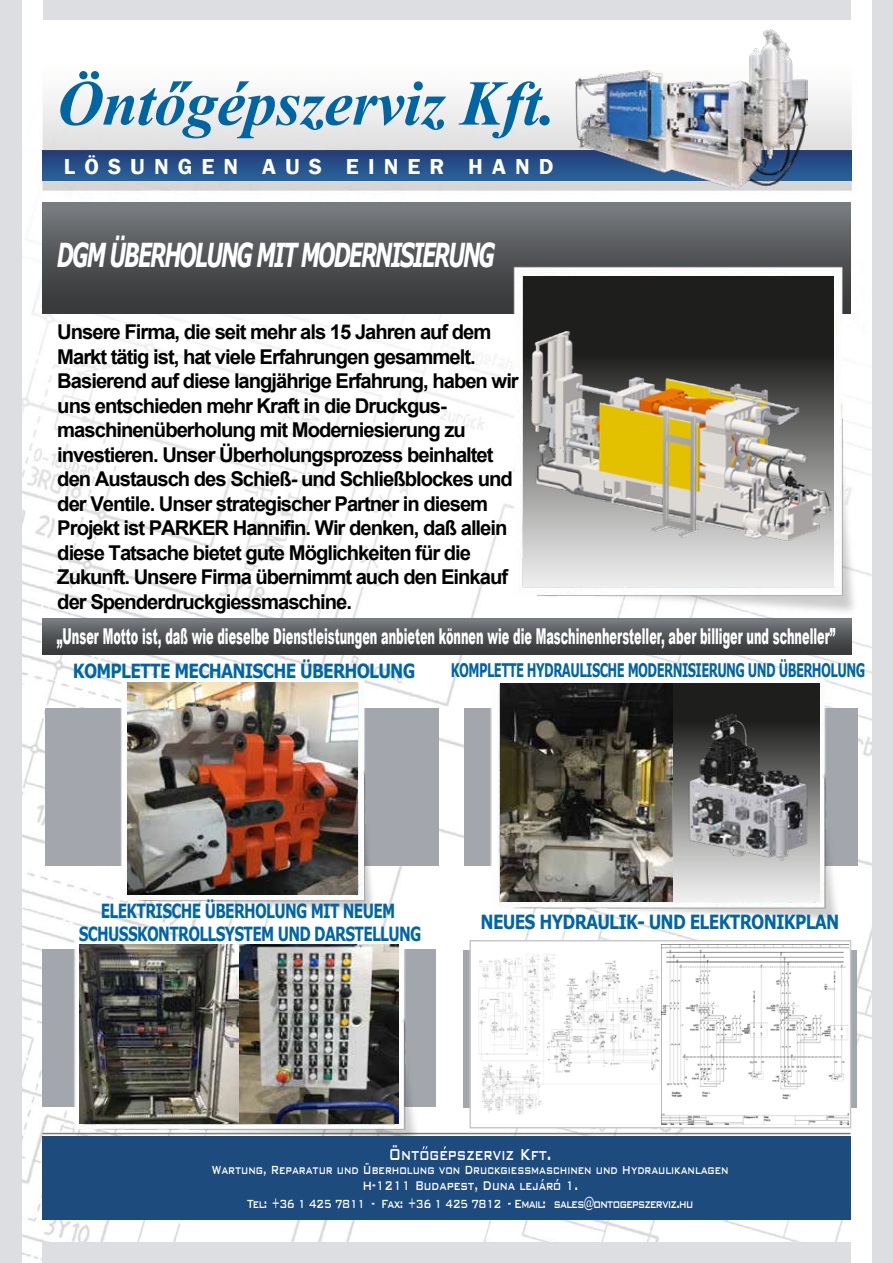
<style>
.page{position:relative;width:893px;height:1263px;background:#fff}
.page>*{position:absolute;margin:0;border:0;box-sizing:border-box;transform-origin:0 0}
.t1{font:italic 700 63.9px "Times New Roman";letter-spacing:-.01em;color:#0065a3}
.t2{font:italic 700 33px "Verdana";letter-spacing:-.09em;color:#fff;scale:.62 1}
.t3{font:600 22.35px "Franklin Gothic";letter-spacing:.4em;color:#fff}
.t4{font:900 21.9px "Arial";color:#fff;scale:.52 1}
.t5{font:500 21.15px "Bank Gothic BT";color:#fff;scale:.67 1}
.t6{font:700 20.4px/24.5px "Arial";letter-spacing:-.05em;color:#000}
.t7{font:700 19.5px/22.5px "Verdana";letter-spacing:-.05em;color:#0065a3;text-align:center;scale:.71 1}
.t8{font:700 19.5px "Verdana";letter-spacing:-.05em;color:#0065a3;scale:.8 1}
.t9{font:700 18.75px "Verdana";letter-spacing:-.05em;color:#0065a3;scale:.62 1}
.t10{font:500 16.8px "Bank Gothic BT";color:#fff;scale:.67 1}
.t11{font:500 15.75px "Bank Gothic BT";color:#fff;scale:.67 1}
.t12{font:500 15.75px "Bank Gothic BT";letter-spacing:-.06em;color:#fff;scale:.67 1}
</style>
<div class="page">
<img style="left:21px;top:0;width:851px;height:1263px">
<div style="left:43px;top:0;width:808px;height:20px;background:#dcdee1"></div>
<div style="left:0;top:0;width:21px;height:1263px;background:#dcdee1"></div>
<div style="left:872px;top:0;width:21px;height:1263px;background:#dcdee1"></div>
<div style="left:42px;top:1242px;width:808px;height:21px;background:#dcdee1"></div>
<div style="left:42px;top:202px;width:808px;height:111px;background:linear-gradient(to bottom,#787b7f,#303132)"></div>
<hr style="left:42px;top:1133px;width:808px;height:1px;background:#787b7f">
<div style="left:46px;top:708px;width:393px;height:157px;background:#a3a6ac"></div>
<div style="left:463px;top:950px;width:394px;height:158px;background:#a3a6ac"></div>
<img style="left:480px;top:232px;width:392px;height:397px">
<div style="left:42px;top:618px;width:809px;height:36px;background:linear-gradient(to bottom,#797b80,#333536)"></div>
<svg style="left:523px;top:276px;width:310px;height:311px;background:#b7b7b6"></svg>
<img style="left:498px;top:284px;width:369px;height:276px">
<img style="left:95px;top:653px;width:294px;height:266px">
<img style="left:127px;top:683px;width:231px;height:212px">
<img style="left:456px;top:654px;width:404px;height:277px">
<img style="left:501px;top:683px;width:173px;height:219px">
<svg style="left:674px;top:683px;width:145px;height:219px;background:#8e8e8d"></svg>
<img style="left:640px;top:711px;width:227px;height:152px">
<svg style="left:469px;top:940px;width:382px;height:188px"></svg>
<img style="left:39px;top:919px;width:399px;height:229px">
<img style="left:79px;top:944px;width:320px;height:180px">
<img style="left:474px;top:945px;width:374px;height:179px">
<img style="left:43px;top:151px;width:808px;height:30px">
<img style="left:576px;top:30px;width:231px;height:158px">
<div style="left:42px;top:1136px;width:808px;height:83px;background:#1d4b7e"></div>
<svg style="left:422px;top:1146px;width:6px;height:3px"></svg>
<h1 class="t1" style="left:57px;top:59px;width:501px">Öntőgépszerviz Kft.</h1>
<p class="t3" style="left:64px;top:152px;width:491px">LÖSUNGEN AUS EINER HAND</p>
<h2 class="t2" style="left:57px;top:232px;width:708px">DGM ÜBERHOLUNG MIT MODERNISIERUNG</h2>
<p class="t6" style="left:57px;top:320px;width:463px">Unsere Firma, die seit mehr als 15 Jahren auf dem Markt tätig ist, hat viele Erfahrungen gesammelt.<br>Basierend auf diese langjährige Erfahrung, haben wir uns entschieden mehr Kraft in die Druckgus&shy;maschinenüberholung mit Moderniesierung zu investieren. Unser Überholungsprozess beinhaltet den Austausch des Schieß- und Schließblockes und der Ventile. Unser strategischer Partner in diesem Projekt ist PARKER Hannifin. Wir denken, daß allein diese Tatsache bietet gute Möglichkeiten für die Zukunft. Unsere Firma übernimmt auch den Einkauf der Spenderdruckgiessmaschine.</p>
<p class="t4" style="left:57px;top:620px;width:1498px">„Unser Motto ist, daß wie dieselbe Dienstleistungen anbieten können wie die Maschinenhersteller, aber billiger und schneller”</p>
<p class="t8" style="left:73px;top:657px;width:430px">KOMPLETTE MECHANISCHE ÜBERHOLUNG</p>
<p class="t9" style="left:451px;top:657px;width:670px">KOMPLETTE HYDRAULISCHE MODERNISIERUNG UND ÜBERHOLUNG</p>
<p class="t7" style="left:79px;top:899px;width:484px">ELEKTRISCHE ÜBERHOLUNG MIT NEUEM<br>SCHUSSKONTROLLSYSTEM UND DARSTELLUNG</p>
<p class="t8" style="left:481px;top:908px;width:450px">NEUES HYDRAULIK- UND ELEKTRONIKPLAN</p>
<p class="t5" style="left:389px;top:1143px;width:245px">Öntogepszerviz Kft.</p>
<p class="t11" style="left:212px;top:1162px;width:773px">Wartung, Reparatur und Überholung von Druckgießmaschinen und Hydraulikanlagen</p>
<p class="t10" style="left:362px;top:1177px;width:323px">H-1211 Budapest, Duna lejáró 1.</p>
<p class="t12" style="left:247px;top:1195px;width:668px">Tel: +36 1 425 7811 - Fax: +36 1 425 7812 - Email: sales@ontogepszerviz.hu</p>
</div>
